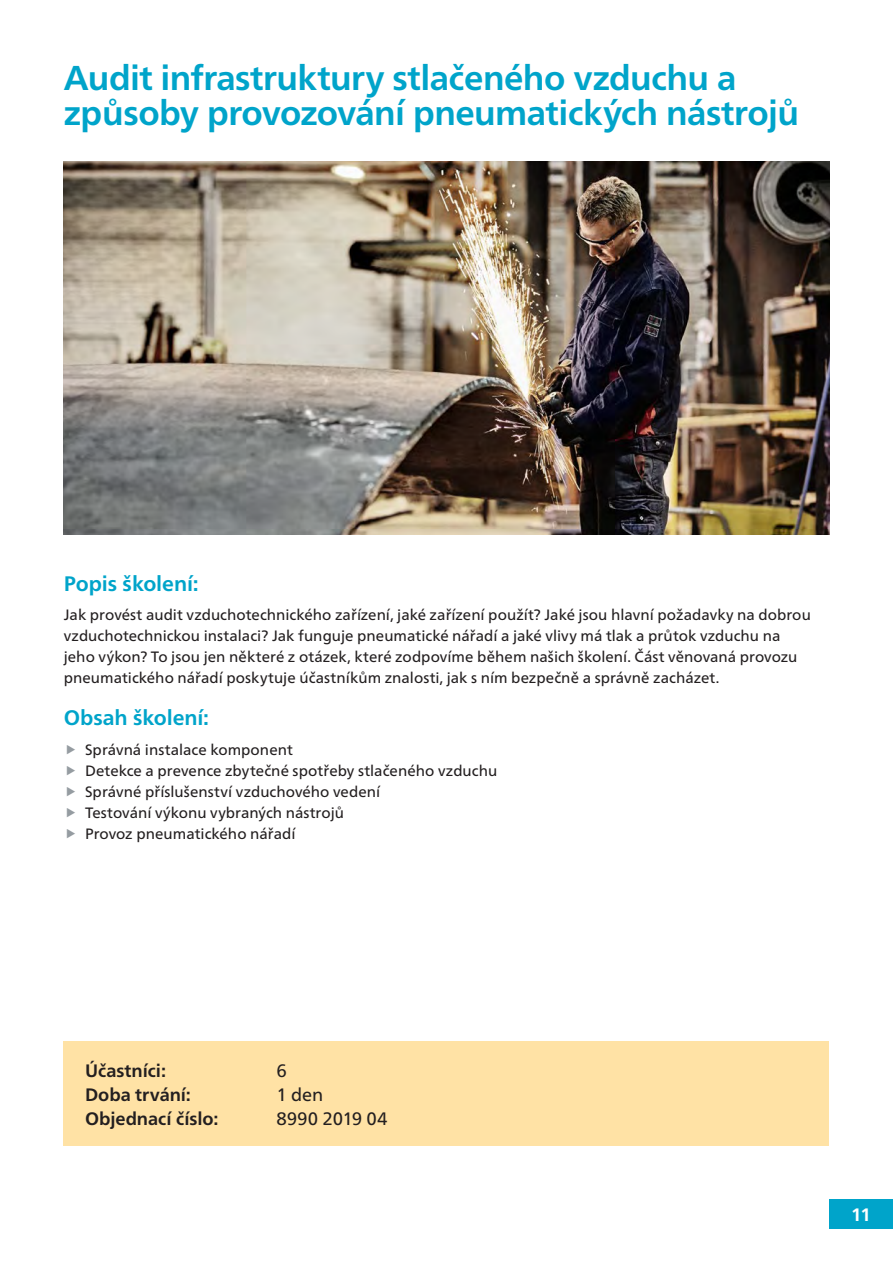
<style>
.page{position:relative;width:893px;height:1263px;background:#fff}
.page>*{position:absolute;margin:0;border:0;box-sizing:border-box;transform-origin:0 0}
.headline_37pt{font:700 34.5px/34.5px "Frutiger Neue LT Pro";letter-spacing:-.015em;color:#00a4ca}
.bodytext{font:700 21px "Frutiger Neue LT Pro";letter-spacing:-.005em;color:#00a4ca}
.bodytext-2{font:700 18px "Frutiger Neue LT Pro";letter-spacing:-.005em;color:#231f20}
.bodytext-3{font:18px "Frutiger Neue LT Pro";letter-spacing:-.005em;color:#231f20}
.t1{font:700 18px "Frutiger Neue LT Pro";color:#fff}
.bodytext-4{font:15px/21px "Frutiger Neue LT Pro";color:#231f20}
</style>
<div class="page">
<div style="left:829px;top:1199px;width:64px;height:30px;background:#00a4ca"></div>
<div style="left:64px;top:1042px;width:765px;height:104px;background:#ffe2a5"></div>
<img style="left:64px;top:162px;width:765px;height:373px">
<p class="headline_37pt" style="left:64px;top:61px;width:737px">Audit infrastruktury stlačeného vzduchu a způsoby provozování pneumatických nástrojů</p>
<p class="bodytext" style="left:64px;top:571px;width:136px">Popis školení:</p>
<p class="bodytext-4" style="left:64px;top:604px;width:749px">Jak provést audit vzduchotechnického zařízení, jaké zařízení použít? Jaké jsou hlavní požadavky na dobrou vzduchotechnickou instalaci? Jak funguje pneumatické nářadí a jaké vlivy má tlak a průtok vzduchu na jeho výkon? To jsou jen některé z otázek, které zodpovíme během našich školení. Část věnovaná provozu pneumatického nářadí poskytuje účastníkům znalosti, jak s ním bezpečně a správně zacházet.</p>
<p class="bodytext" style="left:64px;top:705px;width:147px">Obsah školení:</p>
<p class="bodytext-4" style="left:85px;top:739px;width:209px">Správná instalace komponent</p>
<p class="bodytext-4" style="left:85px;top:760px;width:414px">Detekce a prevence zbytečné spotřeby stlačeného vzduchu</p>
<p class="bodytext-4" style="left:85px;top:781px;width:297px">Správné příslušenství vzduchového vedení</p>
<p class="bodytext-4" style="left:85px;top:802px;width:261px">Testování výkonu vybraných nástrojů</p>
<p class="bodytext-4" style="left:85px;top:823px;width:212px">Provoz pneumatického nářadí</p>
<p class="bodytext-2" style="left:85px;top:1060px;width:83px">Účastníci:</p>
<p class="bodytext-3" style="left:276px;top:1059px;width:12px">6</p>
<p class="bodytext-2" style="left:85px;top:1084px;width:107px">Doba trvání:</p>
<p class="bodytext-3" style="left:276px;top:1083px;width:48px">1 den</p>
<p class="bodytext-2" style="left:85px;top:1108px;width:135px">Objednací číslo:</p>
<p class="bodytext-3" style="left:276px;top:1107px;width:113px">8990 2019 04</p>
<p class="t1" style="left:851px;top:1204px;width:21px">11</p>
</div>
